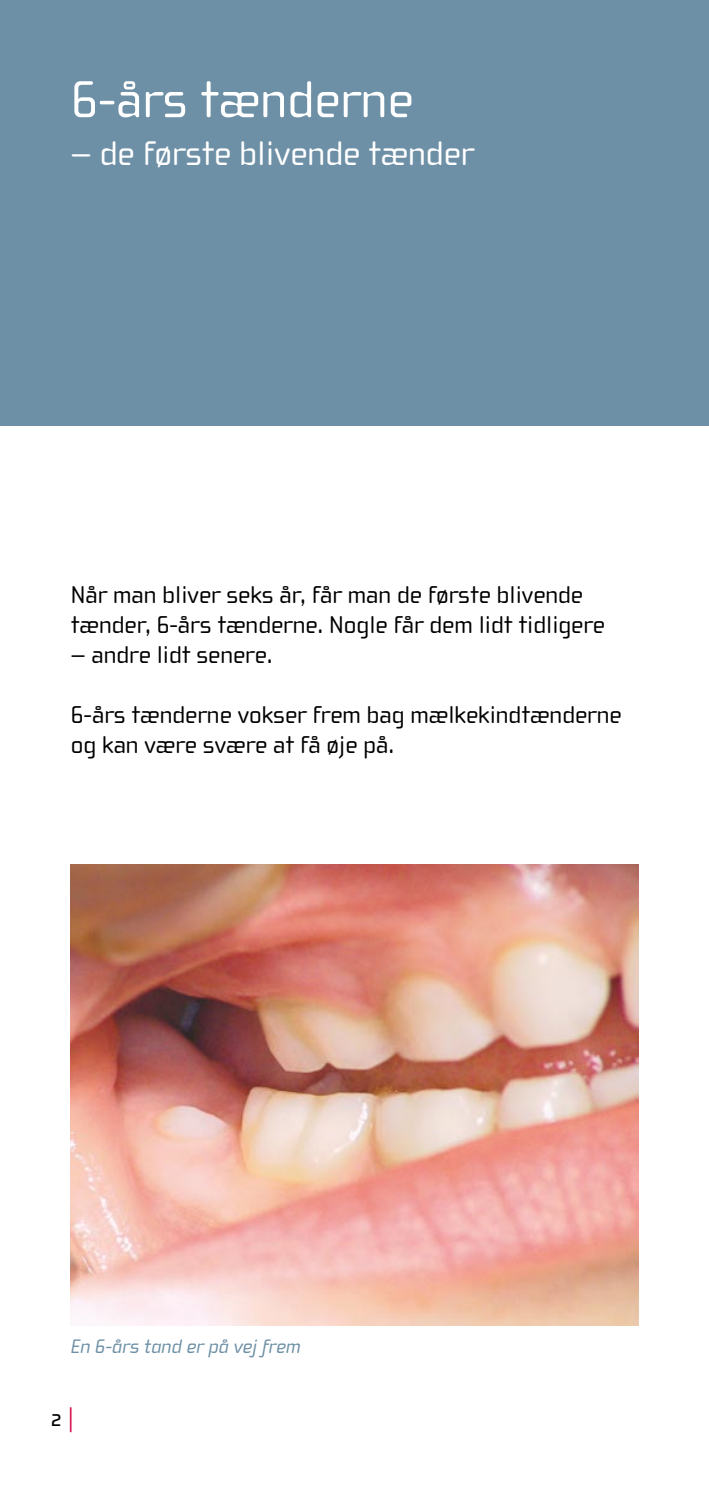
<style>
.page{position:relative;width:709px;height:1489px;background:#fff}
.page>*{position:absolute;margin:0;border:0;box-sizing:border-box;transform-origin:0 0}
.t1{font:53.25px "Cholla Wide OT";color:#fff}
.t2{font:35px "Cholla Wide OT";color:#fff}
.t3{font:25px/30px "Cholla Wide OT";color:#000}
.t4{font:25px "Cholla Unicase OT";color:#d30043}
.t5{font:italic 20px "Cholla Wide OT";color:#6d90a6}
</style>
<div class="page">
<div style="left:0;top:0;width:709px;height:425px;background:#6d90a6"></div>
<img style="left:71px;top:864px;width:567px;height:460px">
<h1 class="t1" style="left:71px;top:71px;width:344px">6-års tænderne</h1>
<h2 class="t2" style="left:71px;top:134px;width:404px">– de første blivende tænder</h2>
<p class="t3" style="left:71px;top:580px;width:535px">Når man bliver seks år, får man de første blivende tænder, 6-års tænderne. Nogle får dem lidt tidligere</p>
<p class="t3" style="left:71px;top:640px;width:203px">– andre lidt senere.</p>
<p class="t3" style="left:71px;top:700px;width:552px">6-års tænderne vokser frem bag mælkekindtænderne og kan være svære at få øje på.</p>
<p class="t5" style="left:71px;top:1335px;width:232px">En 6-års tand er på vej frem</p>
<p class="t4" style="left:68px;top:1403px;width:7px">|</p>
</div>
